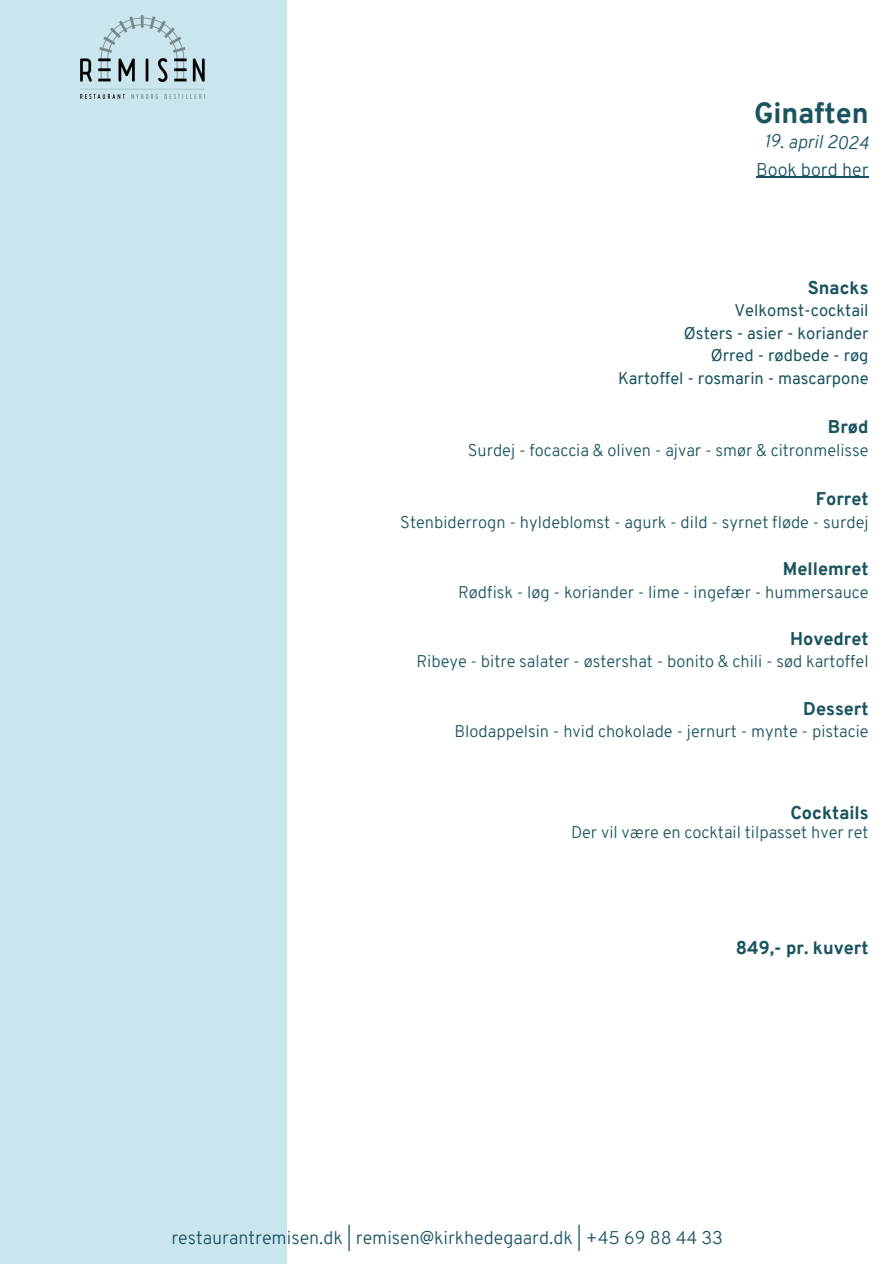
<style>
.page{position:relative;width:894px;height:1264px;background:#fff}
.page>*{position:absolute;margin:0;border:0;box-sizing:border-box;transform-origin:0 0}
.t1{font:800 28.5px "Overpass";color:#1a545f}
.t2{font:300 18px "Overpass";color:#195363}
.t3{font:800 18px "Overpass";color:#1a545f}
.t4{font:italic 300 18px "Overpass";color:#195363}
.t5{font:300 16.5px "Overpass";color:#1a545f}
.t6{font:16.5px "Overpass";color:#1a545f}
</style>
<div class="page">
<div style="left:0;top:0;width:287px;height:1263px;background:#cae5ed"></div>
<hr style="left:756px;top:177px;width:112px;height:1px;background:#195363">
<img style="left:80px;top:15px;width:124px;height:83px">
<h1 class="t1" style="left:754px;top:102px;width:116px">Ginaften</h1>
<p class="t4" style="left:764px;top:134px;width:106px;rotate:1deg">19. april 2024</p>
<p class="t2" style="left:756px;top:162px;width:114px">Book bord her</p>
<p class="t3" style="left:807px;top:280px;width:62px">Snacks</p>
<p class="t6" style="left:734px;top:304px;width:136px">Velkomst-cocktail</p>
<p class="t6" style="left:683px;top:326px;width:186px">Østers - asier - koriander</p>
<p class="t6" style="left:710px;top:349px;width:159px">Ørred - rødbede - røg</p>
<p class="t6" style="left:618px;top:371px;width:252px">Kartoffel - rosmarin - mascarpone</p>
<p class="t3" style="left:827px;top:420px;width:42px">Brød</p>
<p class="t5" style="left:467px;top:443px;width:402px">Surdej - focaccia &amp; oliven - ajvar - smør &amp; citronmelisse</p>
<p class="t3" style="left:815px;top:492px;width:54px">Forret</p>
<p class="t5" style="left:400px;top:515px;width:469px">Stenbiderrogn - hyldeblomst - agurk - dild - syrnet fløde - surdej</p>
<p class="t3" style="left:782px;top:561px;width:87px">Mellemret</p>
<p class="t5" style="left:458px;top:585px;width:412px">Rødfisk - løg - koriander - lime - ingefær - hummersauce</p>
<p class="t3" style="left:789px;top:631px;width:80px">Hovedret</p>
<p class="t5" style="left:416px;top:655px;width:453px">Ribeye - bitre salater - østershat - bonito &amp; chili - sød kartoffel</p>
<p class="t3" style="left:803px;top:701px;width:67px">Dessert</p>
<p class="t5" style="left:454px;top:724px;width:415px">Blodappelsin - hvid chokolade - jernurt - mynte - pistacie</p>
<p class="t3" style="left:790px;top:805px;width:80px">Cocktails</p>
<h2 class="t5" style="left:571px;top:826px;width:299px">Der vil være en cocktail tilpasset hver ret</h2>
<p class="t3" style="left:735px;top:940px;width:134px">849,- pr. kuvert</p>
<p class="t2" style="left:171px;top:1229px;width:553px">restaurantremisen.dk | remisen@kirkhedegaard.dk | +45 69 88 44 33</p>
</div>
